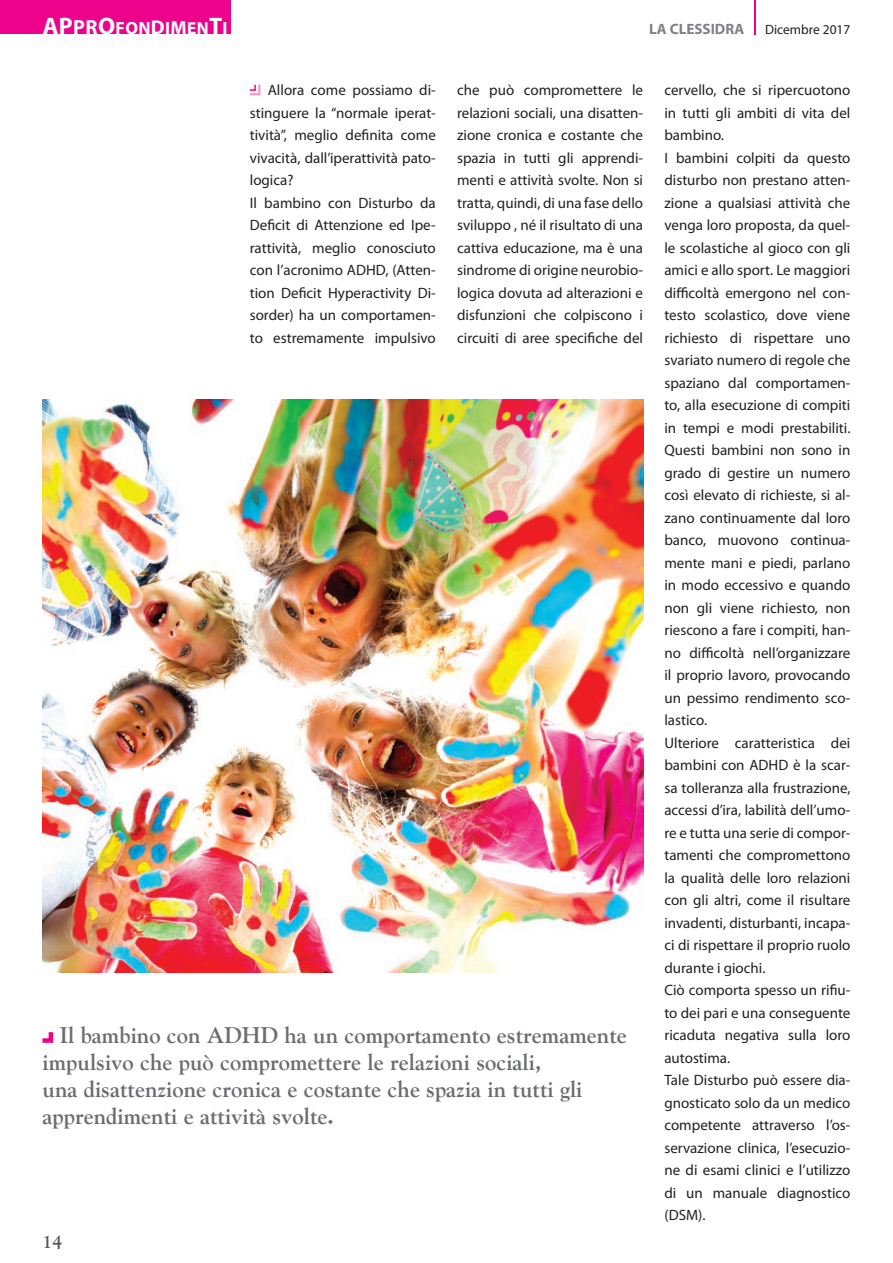
<style>
.page{position:relative;width:893px;height:1263px;background:#fff}
.page>*{position:absolute;margin:0;border:0;box-sizing:border-box;transform-origin:0 0}
.t1{font:700 22.5px/27px "Goudy";color:#6c6d70}
.t2{font:700 18px "Goudy";color:#57585a}
.t3{font:700 17.7px "Myriad Pro";color:#fff}
.t4{font:15px/22.5px "Myriad Pro";color:#231f20}
.t5{font:700 15px "Myriad Pro";color:#808285}
.t6{font:13.5px "Myriad Pro";color:#231f20}
.s1{font-size:23.85px}
.s2{font-size:20.4px}
.s3{font-size:19.95px}
.s4{font-size:19.2px}
.s5{font-size:17.25px}
</style>
<div class="page">
<div style="left:0;top:0;width:231px;height:34px;background:#ed028c"></div>
<hr style="left:754px;top:0;width:1px;height:34px;background:#ed028c">
<svg style="left:249px;top:84px;width:12px;height:12px"></svg>
<img style="left:43px;top:400px;width:600px;height:572px">
<svg style="left:42px;top:1032px;width:12px;height:11px"></svg>
<p class="t3" style="left:43px;top:17px;width:186px"><span class="s1">AP</span><span class="s2">PR</span><span class="s1">O</span>FON<span class="s3">D</span>I<span class="s4">M</span><span class="s5">EN</span><span class="s1">T</span>I</p>
<p class="t5" style="left:649px;top:19px;width:97px">LA CLESSIDRA</p>
<p class="t6" style="left:765px;top:21px;width:87px">Dicembre 2017</p>
<p class="t4" style="left:250px;top:79px;width:188px;text-indent:18px">Allora come possiamo di&shy;stinguere la “normale iperat&shy;tività”, meglio definita come vivacità, dall’iperattività pato&shy;logica?<br>Il bambino con Disturbo da<br>Deficit di Attenzione ed Ipe&shy;rattività, meglio conosciuto con l’acronimo ADHD, (Atten&shy;tion Deficit Hyperactivity Di&shy;sorder) ha un comportamen&shy;to estremamente impulsivo</p>
<p class="t4" style="left:457px;top:79px;width:188px;text-align:justify">che può compromettere le relazioni sociali, una disatten&shy;zione cronica e costante che spazia in tutti gli apprendi&shy;menti e attività svolte. Non si tratta, quindi, di una fase dello sviluppo , né il risultato di una cattiva educazione, ma è una sindrome di origine neurobio&shy;logica dovuta ad alterazioni e disfunzioni che colpiscono i circuiti di aree specifiche del</p>
<p class="t4" style="left:664px;top:79px;width:188px">cervello, che si ripercuotono in tutti gli ambiti di vita del bambino.<br>I bambini colpiti da questo disturbo non prestano atten&shy;zione a qualsiasi attività che venga loro proposta, da quel&shy;le scolastiche al gioco con gli amici e allo sport. Le maggiori difficoltà emergono nel con&shy;testo scolastico, dove viene richiesto di rispettare uno svariato numero di regole che spaziano dal comportamen&shy;to, alla esecuzione di compiti in tempi e modi prestabiliti.<br>Questi bambini non sono in grado di gestire un numero così elevato di richieste, si al&shy;zano continuamente dal loro banco, muovono continua&shy;mente mani e piedi, parlano in modo eccessivo e quando non gli viene richiesto, non riescono a fare i compiti, han&shy;no difficoltà nell’organizzare il proprio lavoro, provocando un pessimo rendimento sco&shy;lastico.<br>Ulteriore caratteristica dei bambini con ADHD è la scar&shy;sa tolleranza alla frustrazione, accessi d’ira, labilità dell’umo&shy;re e tutta una serie di compor&shy;tamenti che compromettono la qualità delle loro relazioni con gli altri, come il risultare invadenti, disturbanti, incapa&shy;ci di rispettare il proprio ruolo durante i giochi.<br>Ciò comporta spesso un rifiu&shy;to dei pari e una conseguente ricaduta negativa sulla loro autostima.<br>Tale Disturbo può essere dia&shy;gnosticato solo da un medico competente attraverso l’os&shy;servazione clinica, l’esecuzio&shy;ne di esami clinici e l’utilizzo di un manuale diagnostico (DSM).</p>
<h1 class="t1" style="left:43px;top:1021px;width:586px;text-indent:17px">Il bambino con ADHD ha un comportamento estremamente impulsivo che può compromettere le relazioni sociali,<br>una disattenzione cronica e costante che spazia in tutti gli apprendimenti e attività svolte.</h1>
<p class="t2" style="left:43px;top:1231px;width:22px">14</p>
</div>
